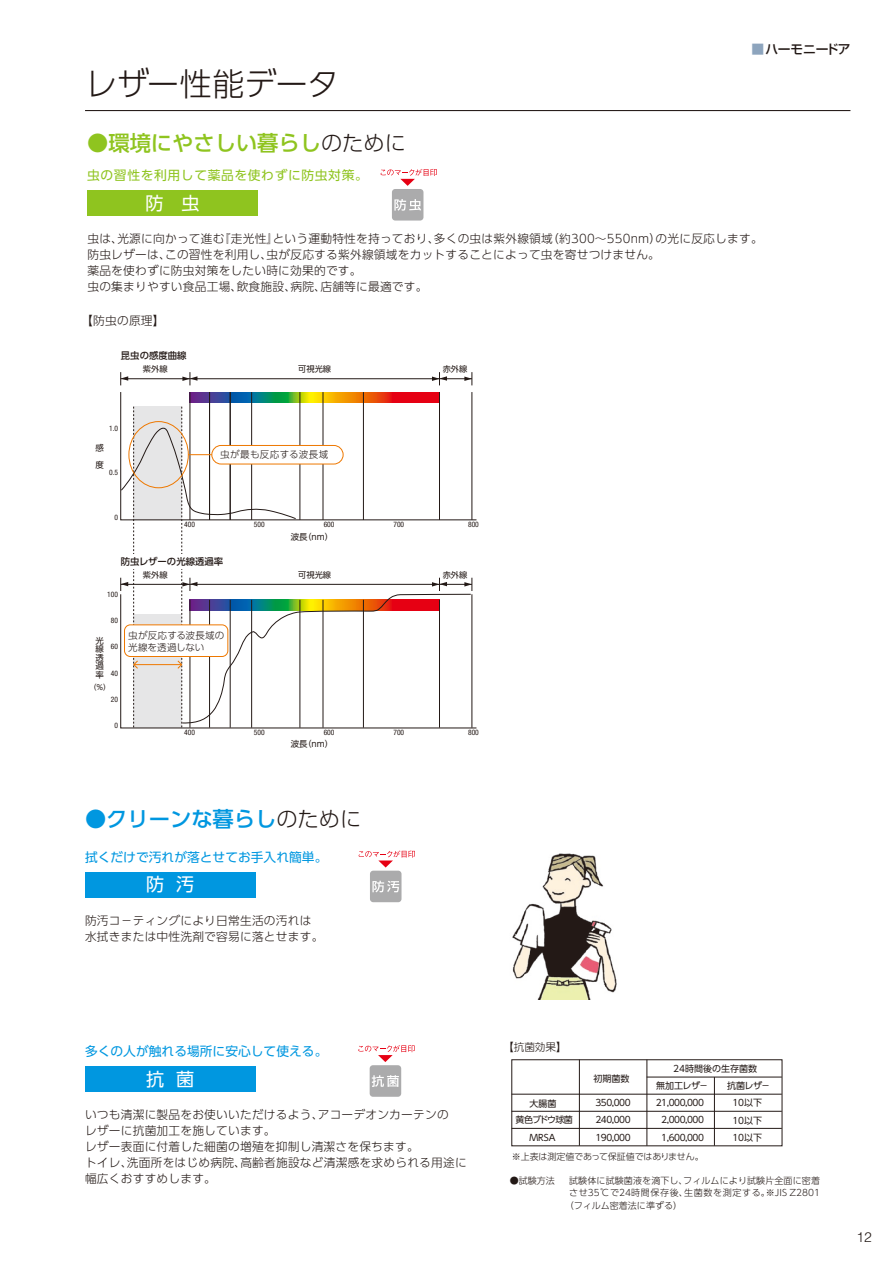
<style>
.page{position:relative;width:893px;height:1263px;background:#fff}
.page>*{position:absolute;margin:0;border:0;box-sizing:border-box;transform-origin:0 0}
.t1{font:300 31.95px "UD Shin Go Pro";color:#231916}
.t2{font:500 21.3px "UD Shin Go Pro";color:#8fc41f}
.t3{font:500 21.3px "UD Shin Go Pro";color:#0097e0}
.t4{font:18px "UD Shin Go Pro";color:#fff}
.t5{font:300 13.8px "Helvetica LT Std";color:#231916}
.t6{font:12.75px "UD Shin Go Pro";color:#0097e0}
.t7{font:12.75px "UD Shin Go Pro";letter-spacing:.05em;color:#8fc41f}
.t8{font:500 12.75px "Shin Go Pro";letter-spacing:-.015em;color:#231916}
.t9{font:300 11.7px/15.9px "UD Shin Go Pro";letter-spacing:.02em;color:#231916}
.t10{font:300 10.65px "UD Shin Go Pro";color:#231916}
.t11{font:300 9.6px/12.1px "UD Shin Go Pro";letter-spacing:.02em;color:#231916}
.t12{font:300 9.6px "UD Shin Go Pro";letter-spacing:.045em;color:#231916}
.t13{font:500 9.3px "UD Shin Go Pro";color:#231916}
.t14{font:9px "UD Shin Go Pro";letter-spacing:-.05em;color:#231916}
.t15{font:300 9px "UD Shin Go Pro";color:#231916}
.t16{font:300 9px "UD Shin Go Pro";letter-spacing:.07em;color:#231916}
.t17{font:9px/17.7px "UD Shin Go Pro";color:#231916;text-align:center}
.t18{font:300 9px "UD Shin Go Pro";letter-spacing:-.02em;color:#231916}
.t19{font:9px "UD Shin Go Pro";letter-spacing:-.08em;color:#231916}
.t20{font:8.4px/8.4px "UD Shin Go Pro";color:#231916}
.t21{font:8.25px "UD Shin Go Pro";color:#231916}
.t22{font:condensed 7.5px "Helvetica Neue";color:#231916}
.t23{font:7.35px "UD Shin Go Pro";color:#231916}
.s1{font-weight:300;color:#231916}
.s2{color:#8da4bd}
</style>
<div class="page">
<hr style="left:85px;top:110px;width:765px;height:1px;background:#231916">
<div style="left:87px;top:190px;width:171px;height:26px;background:#8fc41f"></div>
<svg style="left:381px;top:169px;width:56px;height:17px"></svg>
<div style="left:392px;top:189px;width:31px;height:32px;background:#ababac;border-radius:3px"></div>
<svg style="left:394px;top:199px;width:27px;height:12px"></svg>
<hr style="left:121px;top:378px;width:351px;height:1px;background:#231916">
<svg style="left:120px;top:392px;width:357px;height:128px"></svg>
<svg style="left:120px;top:372px;width:8px;height:13px"></svg>
<svg style="left:432px;top:372px;width:15px;height:13px"></svg>
<svg style="left:182px;top:372px;width:15px;height:13px"></svg>
<svg style="left:464px;top:372px;width:9px;height:13px"></svg>
<svg style="left:120px;top:407px;width:353px;height:321px"></svg>
<div style="left:85px;top:1066px;width:170px;height:26px;background:#0097e0"></div>
<div style="left:511px;top:1059px;width:271px;height:87px;border:1px solid #231916"></div>
<hr style="left:647px;top:1077px;width:135px;height:1px;background:#231916">
<hr style="left:512px;top:1094px;width:270px;height:1px;background:#231916">
<hr style="left:512px;top:1111px;width:270px;height:1px;background:#231916">
<hr style="left:512px;top:1128px;width:270px;height:1px;background:#231916">
<hr style="left:579px;top:1059px;width:1px;height:87px;background:#231916">
<hr style="left:647px;top:1059px;width:1px;height:87px;background:#231916">
<hr style="left:714px;top:1077px;width:1px;height:69px;background:#231916">
<svg style="left:358px;top:1045px;width:57px;height:17px"></svg>
<div style="left:370px;top:1065px;width:31px;height:32px;background:#ababac;border-radius:3px"></div>
<svg style="left:372px;top:1075px;width:27px;height:12px"></svg>
<img style="left:512px;top:853px;width:105px;height:147px">
<svg style="left:359px;top:850px;width:56px;height:17px"></svg>
<div style="left:370px;top:871px;width:31px;height:31px;background:#ababac;border-radius:3px"></div>
<svg style="left:372px;top:881px;width:27px;height:11px"></svg>
<div style="left:85px;top:872px;width:170px;height:25px;background:#0097e0"></div>
<h1 class="t1" style="left:85px;top:58px;width:255px">レザー性能データ</h1>
<h2 class="t2" style="left:87px;top:125px;width:320px">●環境にやさしい暮らし<span class="s1">のために</span></h2>
<p class="t7" style="left:87px;top:165px;width:282px">虫の習性を利用して薬品を使わずに防虫対策。</p>
<h3 class="t4" style="left:145px;top:188px;width:56px">防　虫</h3>
<p class="t8" style="left:751px;top:38px;width:101px"><span class="s2">■</span>ハーモニードア</p>
<p class="t9" style="left:87px;top:230px;width:677px">虫は、光源に向かって進む『走光性』という運動特性を持っており、多くの虫は紫外線領域（約300〜550nm）の光に反応します。防虫レザーは、この習性を利用し、虫が反応する紫外線領域をカットすることによって虫を寄せつけません。<br>薬品を使わずに防虫対策をしたい時に効果的です。<br>虫の集まりやすい食品工場、飲食施設、病院、店舗等に最適です。</p>
<p class="t9" style="left:81px;top:312px;width:85px">【防虫の原理】</p>
<p class="t13" style="left:121px;top:348px;width:67px">昆虫の感度曲線</p>
<p class="t22" style="left:109px;top:424px;width:10px">1.0</p>
<p class="t20" style="left:96px;top:439px;width:10px;line-height:16.8px">感度</p>
<p class="t22" style="left:109px;top:468px;width:10px">0.5</p>
<p class="t22" style="left:114px;top:513px;width:5px">0</p>
<p class="t21" style="left:143px;top:362px;width:26px">紫外線</p>
<p class="t21" style="left:298px;top:362px;width:34px">可視光線</p>
<p class="t12" style="left:220px;top:447px;width:110px">虫が最も反応する波長域</p>
<p class="t21" style="left:443px;top:362px;width:26px">赤外線</p>
<p class="t22" style="left:184px;top:520px;width:12px">400</p>
<p class="t22" style="left:254px;top:520px;width:12px">500</p>
<p class="t22" style="left:324px;top:520px;width:12px">600</p>
<p class="t22" style="left:393px;top:520px;width:12px">700</p>
<p class="t22" style="left:468px;top:520px;width:12px">800</p>
<p class="t20" style="left:291px;top:532px;width:44px">波長（nm）</p>
<p class="t13" style="left:121px;top:554px;width:104px">防虫レザーの光線透過率</p>
<p class="t21" style="left:143px;top:568px;width:26px">紫外線</p>
<p class="t21" style="left:298px;top:568px;width:34px">可視光線</p>
<p class="t21" style="left:443px;top:568px;width:26px">赤外線</p>
<p class="t22" style="left:107px;top:590px;width:12px">100</p>
<p class="t22" style="left:111px;top:616px;width:9px">80</p>
<p class="t22" style="left:111px;top:642px;width:9px">60</p>
<p class="t22" style="left:111px;top:669px;width:9px">40</p>
<p class="t22" style="left:111px;top:695px;width:9px">20</p>
<p class="t22" style="left:114px;top:721px;width:5px">0</p>
<p class="t20" style="left:96px;top:636px;width:10px;text-align:justify">光線透過率</p>
<p class="t23" style="left:89px;top:681px;width:23px">（％）</p>
<p class="t11" style="left:128px;top:629px;width:97px">虫が反応する波長域の光線を透過しない</p>
<p class="t22" style="left:184px;top:728px;width:12px">400</p>
<p class="t22" style="left:254px;top:728px;width:12px">500</p>
<p class="t22" style="left:324px;top:728px;width:12px">600</p>
<p class="t22" style="left:393px;top:728px;width:12px">700</p>
<p class="t22" style="left:468px;top:728px;width:12px">800</p>
<p class="t20" style="left:291px;top:739px;width:44px">波長（nm）</p>
<h2 class="t3" style="left:85px;top:801px;width:278px">●クリーンな暮らし<span class="s1">のために</span></h2>
<p class="t6" style="left:85px;top:846px;width:244px">拭くだけで汚れが落とせてお手入れ簡単。</p>
<h3 class="t4" style="left:146px;top:870px;width:50px">防 汚</h3>
<p class="t9" style="left:85px;top:912px;width:240px">防汚コ−ティングにより日常生活の汚れは水拭きまたは中性洗剤で容易に落とせます。</p>
<p class="t6" style="left:85px;top:1041px;width:244px">多くの人が触れる場所に安心して使える。</p>
<p class="t10" style="left:503px;top:1038px;width:65px">【抗菌効果】</p>
<h3 class="t4" style="left:146px;top:1064px;width:50px">抗 菌</h3>
<p class="t9" style="left:85px;top:1106px;width:383px">いつも清潔に製品をお使いいただけるよう、アコーデオンカーテンの<br>レザーに抗菌加工を施しています。<br>レザー表面に付着した細菌の増殖を抑制し清潔さを保ちます。<br>トイレ、洗面所をはじめ病院、高齢者施設など清潔感を求められる用途に幅広くおすすめします。</p>
<p class="t14" style="left:529px;top:1096px;width:28px">大腸菌</p>
<p class="t14" style="left:529px;top:1130px;width:28px">MRSA</p>
<p class="t19" style="left:516px;top:1112px;width:59px">黄色ブドウ球菌</p>
<p class="t14" style="left:594px;top:1071px;width:37px">初期菌数</p>
<p class="t14" style="left:595px;top:1095px;width:37px">350,000</p>
<p class="t14" style="left:595px;top:1130px;width:37px">190,000</p>
<p class="t14" style="left:595px;top:1113px;width:37px">240,000</p>
<p class="t17" style="left:673px;top:1059px;width:85px">24時間後の生存菌数</p>
<p class="t14" style="left:656px;top:1078px;width:53px">無加工レザ－</p>
<p class="t17" style="left:727px;top:1076px;width:44px">抗菌レザ－<br>10以下<br>10以下</p>
<p class="t14" style="left:732px;top:1131px;width:31px">10以下</p>
<p class="t14" style="left:656px;top:1095px;width:50px">21,000,000</p>
<p class="t14" style="left:661px;top:1130px;width:44px">1,600,000</p>
<p class="t14" style="left:661px;top:1113px;width:44px">2,000,000</p>
<p class="t18" style="left:512px;top:1149px;width:194px">※上表は測定値であって保証値ではありません。</p>
<p class="t15" style="left:510px;top:1173px;width:47px">●試験方法</p>
<p class="t15" style="left:569px;top:1173px;width:252px">試験体に試験菌液を滴下し、フィルムにより試験片全面に密着</p>
<p class="t16" style="left:569px;top:1185px;width:252px">させ35℃で24時間保存後、生菌数を測定する。※JIS Z2801</p>
<p class="t15" style="left:565px;top:1198px;width:119px">（フィルム密着法に準ずる）</p>
<p class="t5" style="left:856px;top:1228px;width:17px">12</p>
</div>
